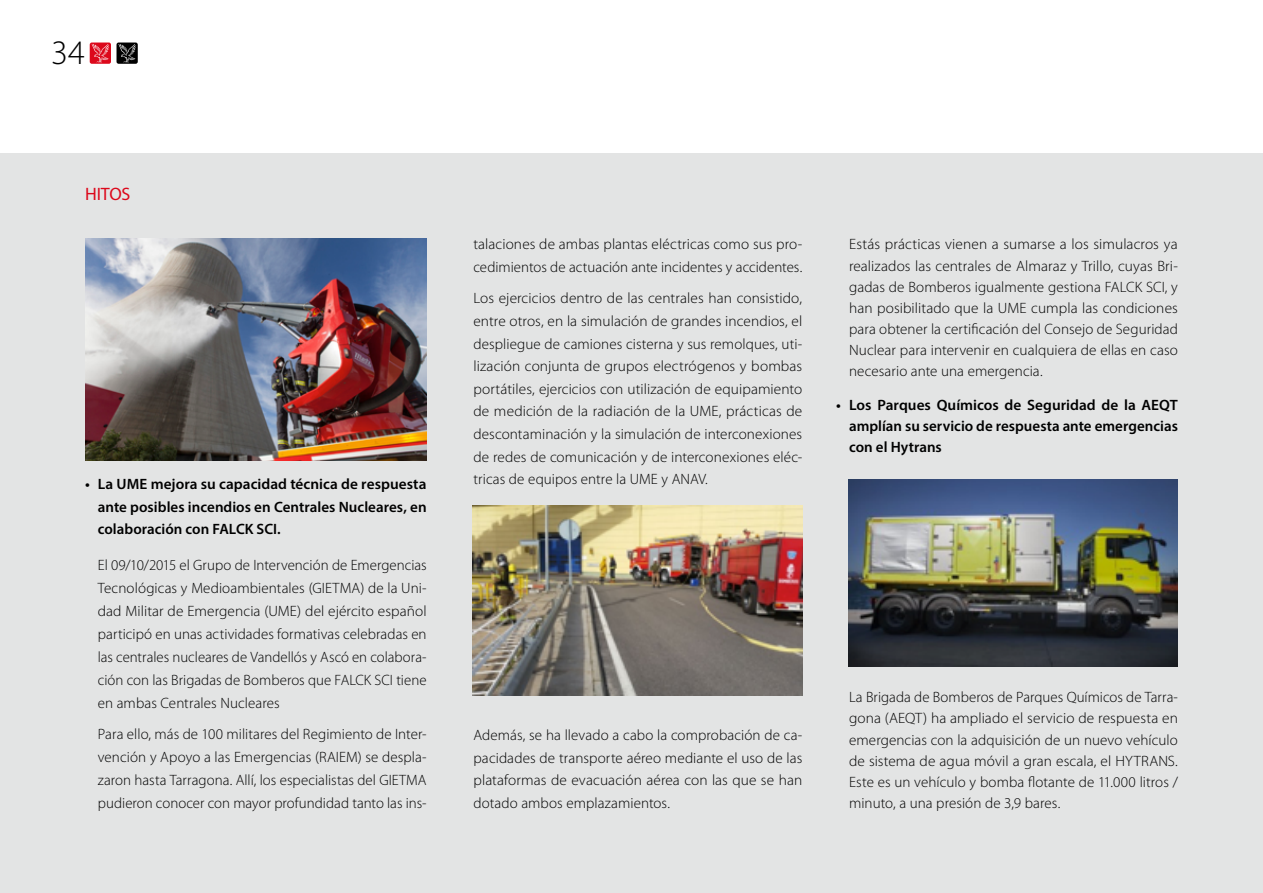
<style>
.page{position:relative;width:1263px;height:893px;background:#fff}
.page>*{position:absolute;margin:0;border:0;box-sizing:border-box;transform-origin:0 0}
.t1{font:300 34.5px "Myriad Pro";color:#000}
.t2{font:18px "Myriad Pro";letter-spacing:-.01em;color:#dc081b}
.t3{font:300 15px/22.6px "Myriad Pro";letter-spacing:.005em;color:#000;text-align:justify}
.t4{font:600 15px/23px "Myriad Pro";color:#000;text-align:justify}
</style>
<div class="page">
<div style="left:90px;top:43px;width:21px;height:21px;background:#dc081b;border-radius:2px"></div>
<svg style="left:92px;top:44px;width:17px;height:19px"></svg>
<div style="left:117px;top:43px;width:21px;height:21px;background:#000;border-radius:2px"></div>
<svg style="left:118px;top:44px;width:18px;height:19px"></svg>
<div style="left:0;top:153px;width:1263px;height:740px;background:#e3e4e4"></div>
<img style="left:85px;top:238px;width:342px;height:222px">
<img style="left:472px;top:505px;width:330px;height:191px">
<img style="left:848px;top:479px;width:330px;height:187px">
<h1 class="t1" style="left:51px;top:32px;width:36px">34</h1>
<p class="t2" style="left:85px;top:183px;width:47px">HITOS</p>
<p class="t4" style="left:98px;top:472px;width:330px;text-indent:-13px">• La UME mejora su capacidad técnica de respuesta ante posibles incendios en Centrales Nucleares, en colaboración con FALCK SCI.</p>
<p class="t3" style="left:98px;top:553px;width:331px">El 09/10/2015 el Grupo de Intervención de Emergencias Tecnológicas y Medioambientales (GIETMA) de la Uni&shy;dad Militar de Emergencia (UME) del ejército español participó en unas actividades formativas celebradas en las centrales nucleares de Vandellós y Ascó en colabora&shy;ción con las Brigadas de Bomberos que FALCK SCI tiene en ambas Centrales Nucleares</p>
<p class="t3" style="left:98px;top:722px;width:330px">Para ello, más de 100 militares del Regimiento de Inter&shy;vención y Apoyo a las Emergencias (RAIEM) se despla&shy;zaron hasta Tarragona. Allí, los especialistas del GIETMA pudieron conocer con mayor profundidad tanto las ins-</p>
<p class="t3" style="left:473px;top:233px;width:330px">talaciones de ambas plantas eléctricas como sus pro&shy;cedimientos de actuación ante incidentes y accidentes.</p>
<p class="t3" style="left:473px;top:287px;width:330px">Los ejercicios dentro de las centrales han consistido, entre otros, en la simulación de grandes incendios, el despliegue de camiones cisterna y sus remolques, uti&shy;lización conjunta de grupos electrógenos y bombas portátiles, ejercicios con utilización de equipamiento de medición de la radiación de la UME, prácticas de descontaminación y la simulación de interconexiones de redes de comunicación y de interconexiones eléc&shy;tricas de equipos entre la UME y ANAV.</p>
<p class="t3" style="left:849px;top:234px;width:330px;line-height:21.1px">Estás prácticas vienen a sumarse a los simulacros ya realizados las centrales de Almaraz y Trillo, cuyas Bri&shy;gadas de Bomberos igualmente gestiona FALCK SCI, y han posibilitado que la UME cumpla las condiciones para obtener la certificación del Consejo de Seguridad Nuclear para intervenir en cualquiera de ellas en caso necesario ante una emergencia.</p>
<p class="t4" style="left:849px;top:394px;width:330px;line-height:21.1px;text-indent:-13px">• Los Parques Químicos de Seguridad de la AEQT amplían su servicio de respuesta ante emergencias con el Hytrans</p>
<p class="t3" style="left:473px;top:723px;width:330px">Además, se ha llevado a cabo la comprobación de ca&shy;pacidades de transporte aéreo mediante el uso de las plataformas de evacuación aérea con las que se han dotado ambos emplazamientos.</p>
<p class="t3" style="left:849px;top:686px;width:330px;line-height:21.1px">La Brigada de Bomberos de Parques Químicos de Tarra&shy;gona (AEQT) ha ampliado el servicio de respuesta en emergencias con la adquisición de un nuevo vehículo de sistema de agua móvil a gran escala, el HYTRANS.<br>Este es un vehículo y bomba flotante de 11.000 litros / minuto, a una presión de 3,9 bares.</p>
</div>
